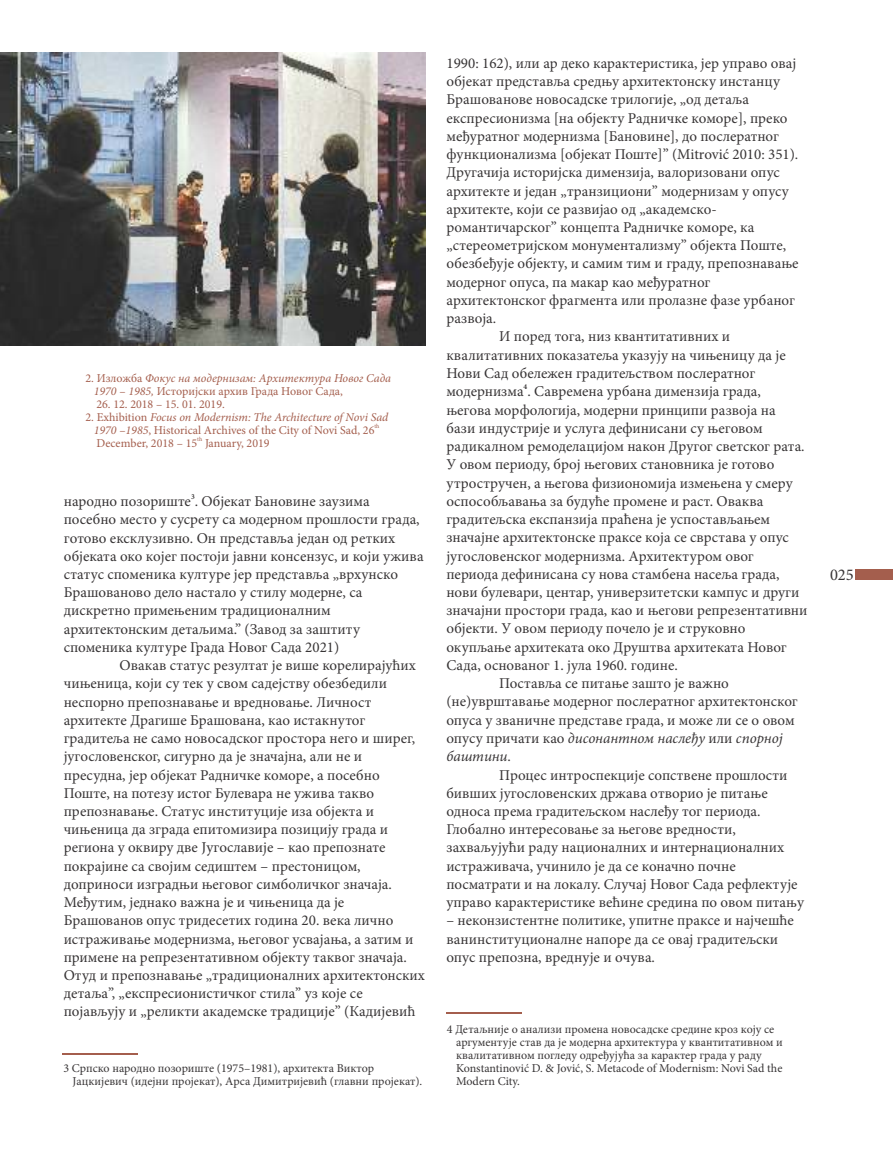
<style>
.page{position:relative;width:893px;height:1149px;background:#fff}
.page>*{position:absolute;margin:0;border:0;box-sizing:border-box;transform-origin:0 0}
.t1{font:16.5px "Minion Pro";color:#373435}
.t2{font:15px/18.1px "Minion Pro";color:#373435}
.t3{font:italic 15px "Minion Pro";letter-spacing:-.005em;color:#373435}
.t4{font:12px/12.9px "Minion Pro";color:#373435}
.t5{font:italic 12px/13px "Minion Pro";color:#a45e4d}
.t6{font:12px "Minion Pro";color:#a45e4d}
.t7{font:700 7.5px "Minion Pro";color:#373435}
.t8{font:6px "Minion Pro";color:#a45e4d}
.s1{font-style:normal}
.s2{font-style:italic}
</style>
<div class="page">
<hr style="left:62px;top:1053px;width:75px;height:1px;background:#a45e4d">
<img style="left:0;top:53px;width:425px;height:292px">
<hr style="left:447px;top:1011px;width:75px;height:2px;background:#a45e4d">
<div style="left:855px;top:568px;width:38px;height:11px;background:#a45e4d"></div>
<p class="t5" style="left:94px;top:372px;width:299px;text-indent:-8px"><span class="s1">2. Изложба</span> Фокус на модернизам: Архитектура Новог Сада<br>1970 <span class="s1">–</span> 1985, <span class="s1">Историјски архив Града Новог Сада,</span></p>
<p class="t6" style="left:96px;top:398px;width:130px">26. 12. 2018 – 15. 01. 2019.</p>
<p class="t5" style="left:85px;top:411px;width:304px"><span class="s1">2. Exhibition</span> Focus on Modernism: The Architecture of Novi Sad</p>
<p class="t8" style="left:374px;top:423px;width:7px">th</p>
<p class="t6" style="left:94px;top:425px;width:282px"><span class="s2">1970</span> –<span class="s2">1985</span>, Historical Archives of the City of Novi Sad, 26</p>
<p class="t8" style="left:197px;top:436px;width:7px">th</p>
<p class="t6" style="left:97px;top:438px;width:175px">December, 2018 – 15 January, 2019</p>
<p class="t7" style="left:191px;top:493px;width:5px">3</p>
<p class="t2" style="left:64px;top:493px;width:361px">народно позориште . Објекат Бановине заузима посебно место у сусрету са модерном прошлости града, готово ексклузивно. Он представља један од ретких објеката око којег постоји јавни консензус, и који ужива статус споменика културе јер представља „врхунско Брашованово дело настало у стилу модерне, са дискретно примењеним традиционалним архитектонским детаљима.” (Завод за заштиту споменика културе Града Новог Сада 2021)</p>
<p class="t2" style="left:64px;top:657px;width:363px;text-indent:56px">Овакав статус резултат је више корелирајућих чињеница, који су тек у свом садејству обезбедили неспорно препознавање и вредновање. Личност архитекте Драгише Брашована, као истакнутог градитеља не само новосадског простора него и ширег, југословенског, сигурно да је значајна, али не и пресудна, јер објекат Радничке коморе, а посебно Поште, на потезу истог Булевара не ужива такво препознавање. Статус институције иза објекта и чињеница да зграда епитомизира позицију града и региона у оквиру две Југославије – као препознате покрајине са својим седиштем – престоницом, доприноси изградњи његовог симболичког значаја.<br>Међутим, једнако важна је и чињеница да је Брашованов опус тридесетих година 20. века лично истраживање модернизма, његовог усвајања, а затим и примене на репрезентативном објекту таквог значаја.<br>Отуд и препознавање „традиционалних архитектонских детаља”, „експресионистичког стила” уз које се појављују и „реликти академске традиције” (Кадијевић</p>
<p class="t4" style="left:73px;top:1062px;width:351px;text-indent:-9px">3 Српско народно позориште (1975–1981), архитекта Виктор<br>Јацкијевич (идејни пројекат), Арса Димитријевић (главни пројекат).</p>
<p class="t2" style="left:447px;top:55px;width:351px">1990: 162), или ар деко карактеристика, јер управо овај</p>
<p class="t2" style="left:447px;top:74px;width:335px">објекат представља средњу архитектонску инстанцу</p>
<p class="t2" style="left:447px;top:92px;width:304px">Брашованове новосадске трилогије, „од детаља</p>
<p class="t2" style="left:446px;top:110px;width:343px">експресионизма [на објекту Радничке коморе], преко</p>
<p class="t2" style="left:446px;top:128px;width:334px">међуратног модернизма [Бановинe], до послератног</p>
<p class="t2" style="left:446px;top:146px;width:353px">функционализма [објекат Поште]” (Mitrović 2010: 351).</p>
<p class="t2" style="left:446px;top:165px;width:335px">Другачија историјска димензија, валоризовани опус</p>
<p class="t2" style="left:446px;top:183px;width:344px">архитекте и један „транзициони” модернизам у опусу</p>
<p class="t2" style="left:446px;top:201px;width:272px">архитекте, који се развијао од „академско-</p>
<p class="t2" style="left:446px;top:219px;width:309px">романтичарског” концепта Радничке коморе, ка</p>
<p class="t2" style="left:446px;top:237px;width:341px">„стереометријском монументализму” објекта Поште,</p>
<p class="t2" style="left:446px;top:256px;width:354px">обезбеђује објекту, и самим тим и граду, препознавање</p>
<p class="t2" style="left:446px;top:274px;width:265px">модерног опуса, па макар као међуратног</p>
<p class="t2" style="left:446px;top:292px;width:350px">архитектонског фрагмента или пролазне фазе урбаног</p>
<p class="t2" style="left:446px;top:310px;width:51px">развоја.</p>
<p class="t2" style="left:499px;top:329px;width:233px">И поред тога, низ квантитативних и</p>
<p class="t2" style="left:446px;top:347px;width:341px">квалитативних показатеља указују на чињеницу да је</p>
<p class="t2" style="left:446px;top:365px;width:310px">Нови Сад обележен градитељством послератног</p>
<p class="t7" style="left:524px;top:383px;width:5px">4</p>
<p class="t2" style="left:446px;top:384px;width:316px">модернизма . Савремена урбана димензија града,</p>
<p class="t2" style="left:446px;top:402px;width:331px">његова морфологија, модерни принципи развоја на</p>
<p class="t2" style="left:446px;top:420px;width:318px">бази индустрије и услуга дефинисани су његовом</p>
<p class="t2" style="left:446px;top:438px;width:360px">радикалном ремоделацијом након Другог светског рата.</p>
<p class="t2" style="left:446px;top:457px;width:329px">У овом периоду, број његових становника је готово</p>
<p class="t2" style="left:446px;top:475px;width:348px">утростручен, а његова физиономија измењена у смеру</p>
<p class="t2" style="left:446px;top:493px;width:319px">оспособљавања за будуће промене и раст. Оваква</p>
<p class="t2" style="left:446px;top:511px;width:325px">градитељска експанзија праћена је успостављањем</p>
<p class="t2" style="left:446px;top:529px;width:344px">значајне архитектонске праксе која се сврстава у опус</p>
<p class="t2" style="left:446px;top:548px;width:309px">југословенског модернизма. Архитектуром овог</p>
<p class="t2" style="left:446px;top:566px;width:335px">периода дефинисана су нова стамбена насеља града,</p>
<p class="t2" style="left:446px;top:584px;width:354px">нови булевари, центар, универзитетски кампус и други</p>
<p class="t2" style="left:446px;top:602px;width:363px">значајни простори града, као и његови репрезентативни</p>
<p class="t2" style="left:446px;top:620px;width:301px">објекти. У овом периоду почело је и струковно</p>
<p class="t2" style="left:446px;top:639px;width:342px">окупљање архитеката око Друштва архитеката Новог</p>
<p class="t2" style="left:446px;top:657px;width:233px">Сада, основаног 1. јула 1960. године.</p>
<p class="t2" style="left:499px;top:675px;width:231px">Поставља се питање зашто је важно</p>
<p class="t2" style="left:446px;top:693px;width:353px">(не)уврштавање модерног послератног архитектонског</p>
<p class="t2" style="left:446px;top:711px;width:350px">опуса у званичне представе града, и може ли се о овом</p>
<p class="t3" style="left:446px;top:731px;width:338px"><span class="s1">опусу причати као</span> дисонантном наслеђу <span class="s1">или</span> спорној</p>
<p class="t3" style="left:446px;top:750px;width:66px">баштини<span class="s1">.</span></p>
<p class="t2" style="left:499px;top:766px;width:290px">Процес интроспекције сопствене прошлости</p>
<p class="t2" style="left:446px;top:785px;width:323px">бивших југословенских држава отворио је питање</p>
<p class="t2" style="left:446px;top:803px;width:316px">односа према градитељском наслеђу тог периода.</p>
<p class="t2" style="left:446px;top:821px;width:291px">Глобално интересовање за његове вредности,</p>
<p class="t2" style="left:446px;top:839px;width:339px">захваљујући раду националних и интернационалних</p>
<p class="t2" style="left:446px;top:857px;width:291px">истраживача, учинило је да се коначно почне</p>
<p class="t2" style="left:446px;top:876px;width:353px">посматрати и на локалу. Случај Новог Сада рефлектује</p>
<p class="t2" style="left:446px;top:894px;width:359px">управо карактеристике већине средина по овом питању</p>
<p class="t2" style="left:446px;top:912px;width:349px">– неконзистентне политике, упитне праксе и најчешће ванинституционалне напоре да се овај градитељски опус препозна, вреднује и очува.</p>
<p class="t4" style="left:456px;top:1023px;width:328px;text-indent:-9px">4 Детаљније о анализи промена новосадске средине кроз коју се аргументује став да је модерна архитектура у квантитативном и квалитативном погледу одређујућа за карактер града у раду Konstantinović D. &amp; Jović, S. Metacode of Modernism: Novi Sad the Modern City.</p>
<p class="t1" style="left:830px;top:567px;width:25px">025</p>
</div>
